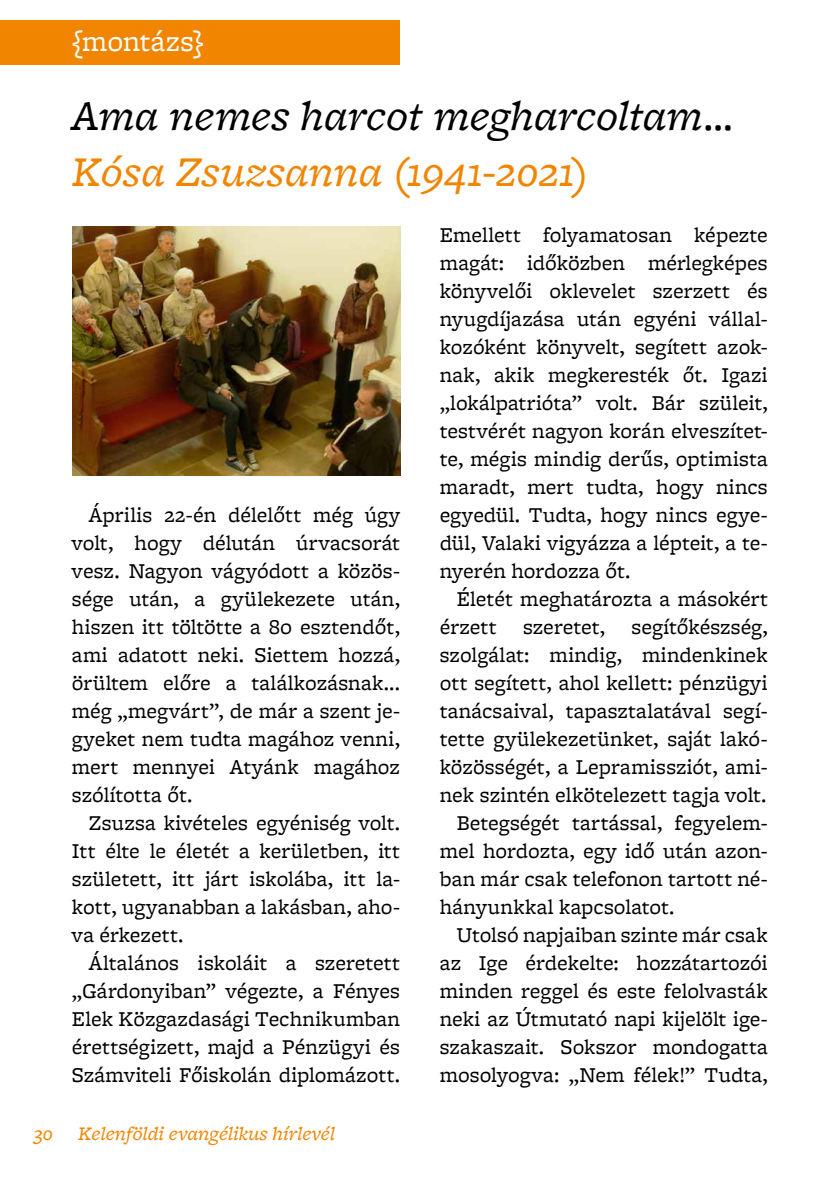
<style>
.page{position:relative;width:840px;height:1191px;background:#fff}
.page>*{position:absolute;margin:0;border:0;box-sizing:border-box;transform-origin:0 0}
.t1{font:italic 44px "Freight Micro W03";color:#000}
.t2{font:italic 44px "Freight Micro W03";letter-spacing:.005em;color:#f18500}
.t3{font:30px "Freight Micro W03";letter-spacing:.005em;color:#fff}
.t4{font:22px/28px "Freight Micro W03";letter-spacing:.005em;color:#000;text-align:justify}
.t5{font:italic 20px "Freight Micro W03";color:#f18500}
</style>
<div class="page">
<div style="left:0;top:20px;width:400px;height:45px;background:#f18500"></div>
<img style="left:72px;top:226px;width:328px;height:250px">
<h2 class="t3" style="left:72px;top:20px;width:133px">{montázs}</h2>
<h1 class="t1" style="left:72px;top:85px;width:662px">Ama nemes harcot megharcoltam…</h1>
<h1 class="t2" style="left:72px;top:141px;width:517px">Kósa Zsuzsanna (1941-2021)</h1>
<p class="t4" style="left:72px;top:500px;width:329px;text-indent:17px">Április 22-én délelőtt még úgy volt, hogy délután úrvacsorát vesz. Nagyon vágyódott a közös&shy;sége után, a gyülekezete után, hiszen itt töltötte a 80 esztendőt, ami adatott neki. Siettem hozzá, örültem előre a találkozásnak... még „megvárt”, de már a szent je&shy;gyeket nem tudta magához venni, mert mennyei Atyánk magához szólította őt.</p>
<p class="t4" style="left:72px;top:808px;width:329px;text-indent:17px">Zsuzsa kivételes egyéniség volt.<br>Itt élte le életét a kerületben, itt született, itt járt iskolába, itt la&shy;kott, ugyanabban a lakásban, aho&shy;va érkezett.</p>
<p class="t4" style="left:72px;top:948px;width:329px;text-indent:17px">Általános iskoláit a szeretett „Gárdonyiban” végezte, a Fényes Elek Közgazdasági Technikumban érettségizett, majd a Pénzügyi és Számviteli Főiskolán diplomázott.</p>
<p class="t5" style="left:34px;top:1119px;width:302px">30 Kelenföldi evangélikus hírlevél</p>
<p class="t4" style="left:439px;top:220px;width:329px">Emellett folyamatosan képezte magát: időközben mérlegképes könyvelői oklevelet szerzett és nyugdíjazása után egyéni vállal&shy;kozóként könyvelt, segített azok&shy;nak, akik megkeresték őt. Igazi „lokálpatrióta” volt. Bár szüleit, testvérét nagyon korán elveszítet&shy;te, mégis mindig derűs, optimista maradt, mert tudta, hogy nincs egyedül. Tudta, hogy nincs egye&shy;dül, Valaki vigyázza a lépteit, a te&shy;nyerén hordozza őt.</p>
<p class="t4" style="left:456px;top:584px;width:312px">Életét meghatározta a másokért</p>
<p class="t4" style="left:439px;top:612px;width:329px">érzett szeretet, segítőkészség,</p>
<p class="t4" style="left:439px;top:640px;width:329px">szolgálat: mindig, mindenkinek</p>
<p class="t4" style="left:439px;top:668px;width:329px">ott segített, ahol kellett: pénzügyi</p>
<p class="t4" style="left:439px;top:696px;width:329px">tanácsaival, tapasztalatával segí-</p>
<p class="t4" style="left:439px;top:724px;width:329px">tette gyülekezetünket, saját lakó-</p>
<p class="t4" style="left:439px;top:752px;width:329px">közösségét, a Lepramissziót, ami-</p>
<p class="t4" style="left:439px;top:780px;width:328px">nek szintén elkötelezett tagja volt.</p>
<p class="t4" style="left:456px;top:808px;width:312px">Betegségét tartással, fegyelem-</p>
<p class="t4" style="left:439px;top:836px;width:329px">mel hordozta, egy idő után azon-</p>
<p class="t4" style="left:439px;top:864px;width:329px">ban már csak telefonon tartott né-</p>
<p class="t4" style="left:439px;top:892px;width:236px">hányunkkal kapcsolatot.</p>
<p class="t4" style="left:456px;top:920px;width:312px">Utolsó napjaiban szinte már csak</p>
<p class="t4" style="left:439px;top:948px;width:329px">az Ige érdekelte: hozzátartozói</p>
<p class="t4" style="left:439px;top:976px;width:329px">minden reggel és este felolvasták</p>
<p class="t4" style="left:439px;top:1004px;width:329px">neki az Útmutató napi kijelölt ige-</p>
<p class="t4" style="left:439px;top:1032px;width:329px">szakaszait. Sokszor mondogatta</p>
<p class="t4" style="left:439px;top:1060px;width:329px">mosolyogva: „Nem félek!” Tudta,</p>
</div>
